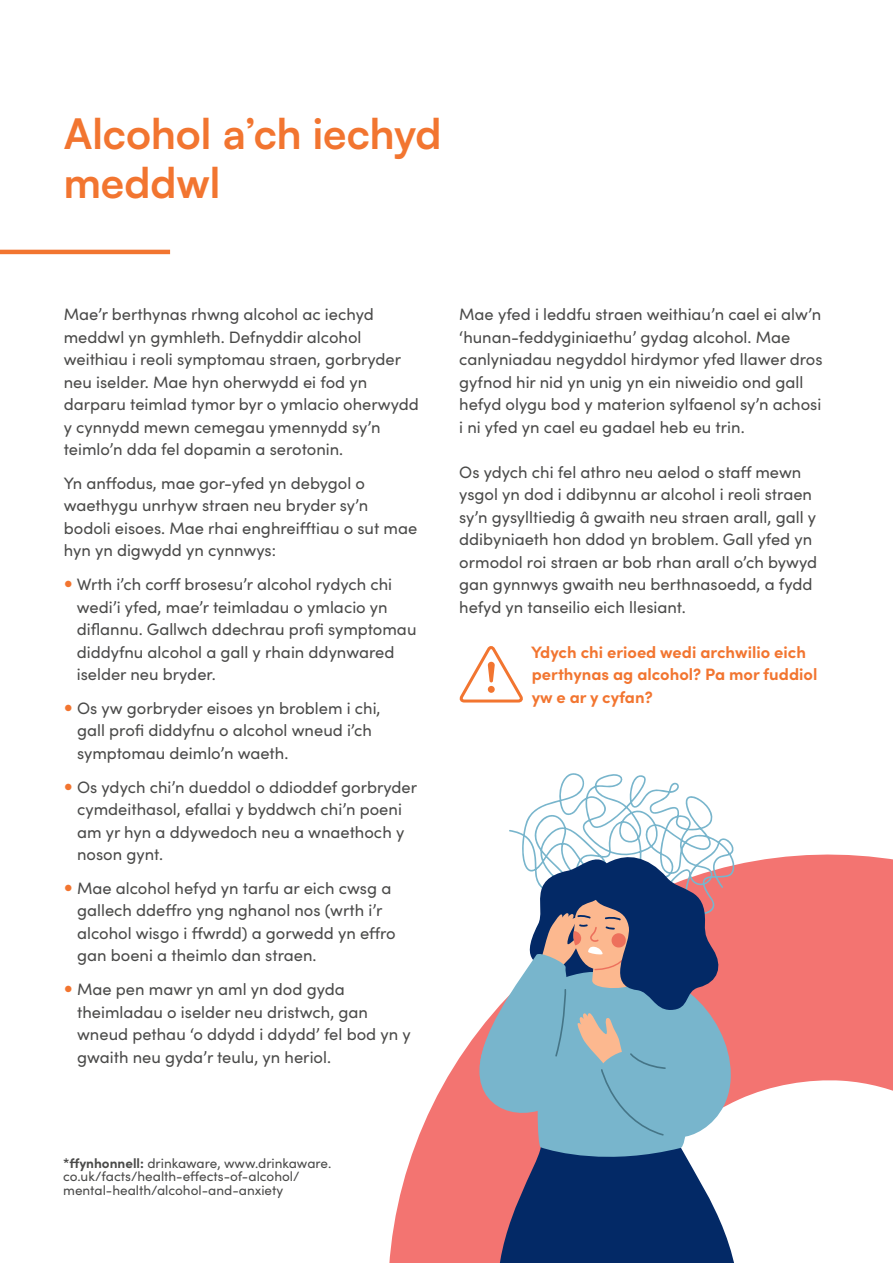
<style>
.page{position:relative;width:893px;height:1263px;background:#fff}
.page>*{position:absolute;margin:0;border:0;box-sizing:border-box;transform-origin:0 0}
.t1{font:700 42px/49.5px "Satoshi";color:#f27530}
.t2{font:16.5px/22.5px "Sofia Pro";color:#4a4a49}
.t3{font:700 16.5px/22.5px "Sofia Pro";color:#f27530}
.t4{font:13.5px/13.5px "Sofia Pro";color:#4a4a49}
.s1{font-weight:700}
</style>
<div class="page">
<svg style="left:389px;top:854px;width:504px;height:409px"></svg>
<hr style="left:0;top:250px;width:170px;height:4px;background:#f27530">
<svg style="left:459px;top:646px;width:64px;height:57px"></svg>
<svg style="left:458px;top:969px;width:17px;height:197px;fill:#f37471"></svg>
<svg style="left:475px;top:773px;width:274px;height:490px"></svg>
<p class="t1" style="left:64px;top:106px;width:379px">Alcohol a’ch iechyd meddwl</p>
<p class="t2" style="left:64px;top:302px;width:357px">Mae’r berthynas rhwng alcohol ac iechyd meddwl yn gymhleth. Defnyddir alcohol weithiau i reoli symptomau straen, gorbryder neu iselder. Mae hyn oherwydd ei fod yn darparu teimlad tymor byr o ymlacio oherwydd y cynnydd mewn cemegau ymennydd sy’n teimlo’n dda fel dopamin a serotonin.</p>
<p class="t2" style="left:64px;top:471px;width:355px">Yn anffodus, mae gor-yfed yn debygol o waethygu unrhyw straen neu bryder sy’n bodoli eisoes. Mae rhai enghreifftiau o sut mae hyn yn digwydd yn cynnwys:</p>
<p class="t2" style="left:77px;top:572px;width:341px">Wrth i’ch corff brosesu’r alcohol rydych chi wedi’i yfed, mae’r teimladau o ymlacio yn diflannu. Gallwch ddechrau profi symptomau diddyfnu alcohol a gall y rhain ddynwared iselder neu bryder.</p>
<p class="t2" style="left:77px;top:696px;width:305px">Os yw gorbryder eisoes yn broblem i chi, gall profi diddyfnu o alcohol wneud i’ch symptomau deimlo’n waeth.</p>
<p class="t2" style="left:77px;top:775px;width:342px">Os ydych chi’n dueddol o ddioddef gorbryder cymdeithasol, efallai y byddwch chi’n poeni am yr hyn a ddywedoch neu a wnaethoch y noson gynt.</p>
<p class="t2" style="left:77px;top:876px;width:320px">Mae alcohol hefyd yn tarfu ar eich cwsg a gallech ddeffro yng nghanol nos (wrth i’r alcohol wisgo i ffwrdd) a gorwedd yn effro gan boeni a theimlo dan straen.</p>
<p class="t2" style="left:77px;top:977px;width:335px">Mae pen mawr yn aml yn dod gyda theimladau o iselder neu dristwch, gan wneud pethau ‘o ddydd i ddydd’ fel bod yn y gwaith neu gyda’r teulu, yn heriol.</p>
<p class="t4" style="left:63px;top:1155px;width:270px"><span class="s1">*ffynhonnell:</span> drinkaware, www.drinkaware. co.uk/facts/health-effects-of-alcohol/ mental-health/alcohol-and-anxiety</p>
<p class="t2" style="left:459px;top:302px;width:365px">Mae yfed i leddfu straen weithiau’n cael ei alw’n ‘hunan-feddyginiaethu’ gydag alcohol. Mae canlyniadau negyddol hirdymor yfed llawer dros gyfnod hir nid yn unig yn ein niweidio ond gall hefyd olygu bod y materion sylfaenol sy’n achosi i ni yfed yn cael eu gadael heb eu trin.</p>
<p class="t2" style="left:459px;top:460px;width:359px">Os ydych chi fel athro neu aelod o staff mewn ysgol yn dod i ddibynnu ar alcohol i reoli straen sy’n gysylltiedig â gwaith neu straen arall, gall y ddibyniaeth hon ddod yn broblem. Gall yfed yn ormodol roi straen ar bob rhan arall o’ch bywyd gan gynnwys gwaith neu berthnasoedd, a fydd hefyd yn tanseilio eich llesiant.</p>
<p class="t3" style="left:531px;top:639px;width:288px">Ydych chi erioed wedi archwilio eich perthynas ag alcohol? Pa mor fuddiol yw e ar y cyfan?</p>
</div>
